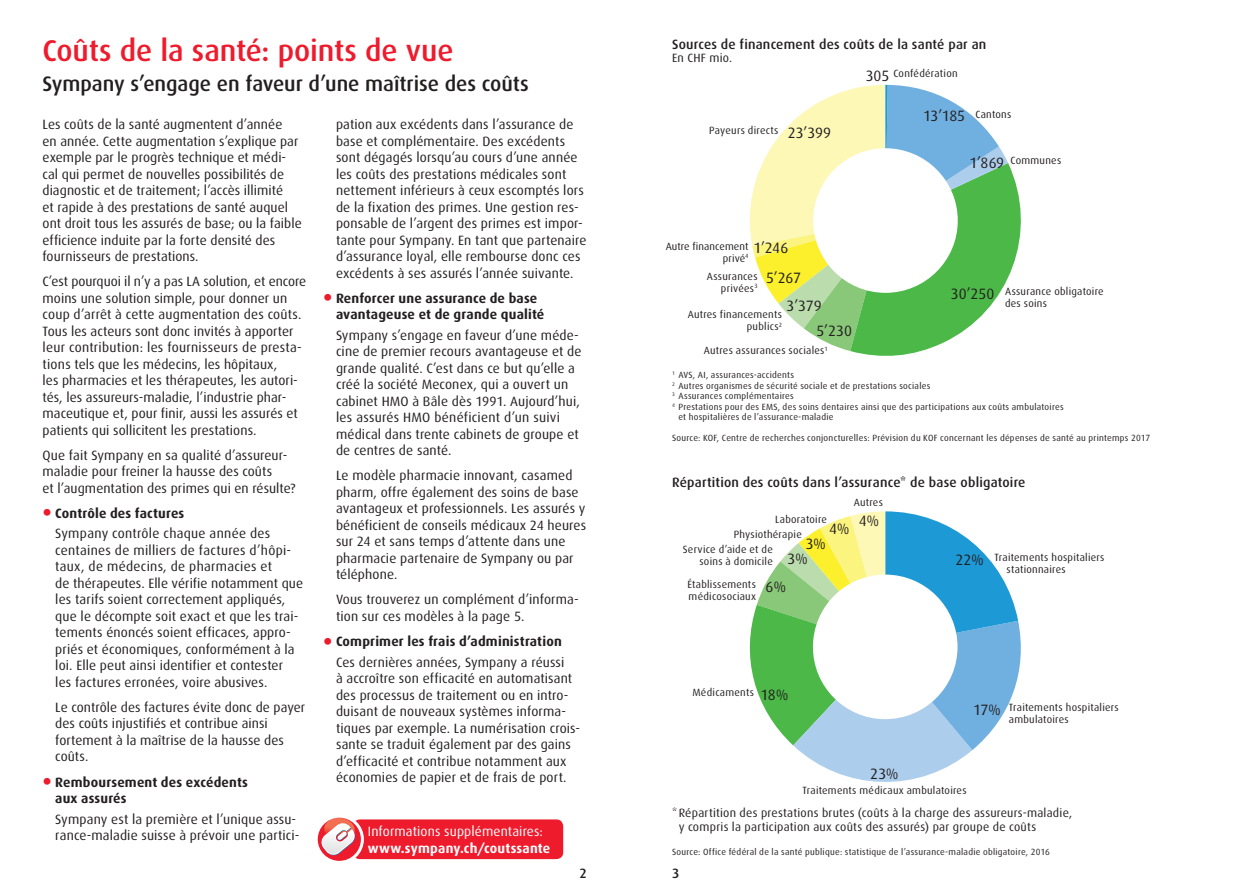
<style>
.page{position:relative;width:1259px;height:893px;background:#fff}
.page>*{position:absolute;margin:0;border:0;box-sizing:border-box;transform-origin:0 0}
.t1{font:500 30px "Dax";letter-spacing:-.005em;color:#ee1b2d}
.t2{font:500 21px "Dax";letter-spacing:-.005em;color:#231f20}
.t3{font:15px "Dax";letter-spacing:-.005em;color:#231f20}
.t4{font:13.5px/16.5px "Dax";letter-spacing:.01em;color:#231f20}
.t5{font:700 13.5px/16.5px "Dax";letter-spacing:.015em;color:#231f20}
.t6{font:500 13.5px "Dax";letter-spacing:.015em;color:#231f20}
.t7{font:13.5px "Dax";letter-spacing:.01em;color:#fff}
.t8{font:700 13.5px "Dax";letter-spacing:.015em;color:#fff}
.t9{font:12px/13.5px "Dax";letter-spacing:.02em;color:#231f20}
.t10{font:10.5px/12px "Dax";letter-spacing:.025em;color:#231f20}
.t11{font:9px "Dax";letter-spacing:.03em;color:#231f20}
.s1{font-weight:700;font-size:24px;color:#ee1b2d}
.s2{font-weight:700}
.s3{font-size:24px;color:#ee1b2d}
.s4{font-weight:400}
</style>
<div class="page">
<div style="left:351px;top:818px;width:214px;height:43px;background:#ee1b2d;border-radius:9px"></div>
<div style="left:350px;top:816px;width:216px;height:46px;border:3px solid #fff;border-radius:9px"></div>
<svg style="left:319px;top:816px;width:43px;height:46px"></svg>
<div style="left:315px;top:815px;width:49px;height:49px;border:3px solid #fff;border-radius:50%"></div>
<svg style="left:749px;top:511px;width:272px;height:271px"></svg>
<div style="left:813px;top:575px;width:144px;height:144px;background:#fff;border-radius:50%"></div>
<svg style="left:750px;top:85px;width:271px;height:271px"></svg>
<div style="left:813px;top:148px;width:144px;height:145px;background:#fff;border-radius:50%"></div>
<h1 class="t1" style="left:43px;top:34px;width:412px">Coûts de la santé: points de vue</h1>
<h2 class="t2" style="left:43px;top:72px;width:488px">Sympany s’engage en faveur d’une maîtrise des coûts</h2>
<p class="t4" style="left:43px;top:116px;width:261px">Les coûts de la santé augmentent d’année<br>en année. Cette augmentation s’explique par exemple par le progrès technique et médi&shy;cal qui permet de nouvelles possibilités de diagnostic et de traitement; l’accès illimité<br>et rapide à des prestations de santé auquel ont droit tous les assurés de base; ou la faible efficience induite par la forte densité des fournisseurs de prestations.</p>
<p class="t4" style="left:43px;top:273px;width:265px">C’est pourquoi il n’y a pas LA solution, et encore moins une solution simple, pour donner un coup d’arrêt à cette augmentation des coûts.<br>Tous les acteurs sont donc invités à apporter leur contribution: les fournisseurs de presta&shy;tions tels que les médecins, les hôpitaux,<br>les pharmacies et les thérapeutes, les autori&shy;tés, les assureurs-maladie, l’industrie phar&shy;maceutique et, pour finir, aussi les assurés et patients qui sollicitent les prestations.</p>
<p class="t4" style="left:43px;top:447px;width:255px">Que fait Sympany en sa qualité d’assureur&shy;maladie pour freiner la hausse des coûts<br>et l’augmentation des primes qui en résulte?</p>
<p class="t4" style="left:55px;top:503px;width:216px;line-height:20.7px;text-indent:-13px"><span class="s1">•</span> <span class="s2">Contrôle des factures<br></span>Sympany contrôle chaque année des</p>
<p class="t4" style="left:55px;top:542px;width:249px">centaines de milliers de factures d’hôpi&shy;taux, de médecins, de pharmacies et<br>de thérapeutes. Elle vérifie notamment que les tarifs soient correctement appliqués, que le décompte soit exact et que les trai&shy;tements énoncés soient efficaces, appro&shy;priés et économiques, conformément à la loi. Elle peut ainsi identifier et contester<br>les factures erronées, voire abusives.</p>
<p class="t4" style="left:55px;top:699px;width:251px">Le contrôle des factures évite donc de payer des coûts injustifiés et contribue ainsi fortement à la maîtrise de la hausse des coûts.</p>
<p class="t5" style="left:55px;top:774px;width:194px;text-indent:-13px"><span class="s3">•</span> Remboursement des excédents aux assurés</p>
<p class="t4" style="left:55px;top:811px;width:246px">Sympany est la première et l’unique assu&shy;rance-maladie suisse à prévoir une partici-</p>
<p class="t4" style="left:336px;top:116px;width:252px">pation aux excédents dans l’assurance de base et complémentaire. Des excédents sont dégagés lorsqu’au cours d’une année les coûts des prestations médicales sont nettement inférieurs à ceux escomptés lors de la fixation des primes. Une gestion res&shy;ponsable de l’argent des primes est impor&shy;tante pour Sympany. En tant que partenaire d’assurance loyal, elle rembourse donc ces excédents à ses assurés l’année suivante.</p>
<p class="t5" style="left:336px;top:290px;width:210px;text-indent:-13px"><span class="s3">•</span> Renforcer une assurance de base avantageuse et de grande qualité</p>
<p class="t4" style="left:336px;top:327px;width:247px">Sympany s’engage en faveur d’une méde&shy;cine de premier recours avantageuse et de grande qualité. C’est dans ce but qu’elle a créé la société Meconex, qui a ouvert un cabinet HMO à Bâle dès 1991. Aujourd’hui, les assurés HMO bénéficient d’un suivi médical dans trente cabinets de groupe et de centres de santé.</p>
<p class="t4" style="left:336px;top:468px;width:252px">Le modèle pharmacie innovant, casamed pharm, offre également des soins de base avantageux et professionnels. Les assurés y bénéficient de conseils médicaux 24 heures sur 24 et sans temps d’attente dans une pharmacie partenaire de Sympany ou par téléphone.</p>
<p class="t4" style="left:336px;top:592px;width:244px">Vous trouverez un complément d’informa&shy;tion sur ces modèles à la page 5.</p>
<p class="t5" style="left:323px;top:631px;width:242px;line-height:20.7px;text-align:right"><span class="s3">•</span> Comprimer les frais d’administration<br><span class="s4">Ces dernières années, Sympany a réussi</span></p>
<p class="t4" style="left:336px;top:670px;width:246px">à accroître son efficacité en automatisant des processus de traitement ou en intro&shy;duisant de nouveaux systèmes informa&shy;tiques par exemple. La numérisation crois&shy;sante se traduit également par des gains d’efficacité et contribue notamment aux économies de papier et de frais de port.</p>
<p class="t7" style="left:368px;top:824px;width:177px">Informations supplémentaires:</p>
<p class="t8" style="left:368px;top:840px;width:184px">www.sympany.ch/coutssante</p>
<p class="t6" style="left:672px;top:36px;width:316px">Sources de financement des coûts de la santé par an</p>
<p class="t9" style="left:672px;top:51px;width:62px">En CHF mio.</p>
<p class="t10" style="left:709px;top:125px;width:71px">Payeurs directs</p>
<p class="t3" style="left:787px;top:124px;width:45px">23’399</p>
<p class="t10" style="left:893px;top:68px;width:66px">Confédération</p>
<p class="t3" style="left:865px;top:67px;width:25px">305</p>
<p class="t3" style="left:923px;top:108px;width:43px">13’185</p>
<p class="t10" style="left:975px;top:108px;width:37px">Cantons</p>
<p class="t3" style="left:969px;top:154px;width:36px">1’869</p>
<p class="t10" style="left:1010px;top:155px;width:52px">Communes</p>
<p class="t3" style="left:753px;top:240px;width:36px">1’246</p>
<p class="t10" style="left:666px;top:240px;width:84px;text-align:right">Autre financement privé<sup>4</sup></p>
<p class="t10" style="left:707px;top:270px;width:52px;text-align:right">Assurances privées<sup>3</sup></p>
<p class="t3" style="left:766px;top:270px;width:36px">5’267</p>
<p class="t3" style="left:786px;top:297px;width:37px">3’379</p>
<p class="t10" style="left:687px;top:309px;width:96px;text-align:right">Autres financements publics<sup>2</sup></p>
<p class="t3" style="left:816px;top:323px;width:37px">5’230</p>
<p class="t10" style="left:704px;top:345px;width:125px">Autres assurances sociales<sup>1</sup></p>
<p class="t3" style="left:951px;top:285px;width:45px">30’250</p>
<p class="t10" style="left:1005px;top:286px;width:100px">Assurance obligatoire des soins</p>
<p class="t11" style="left:672px;top:370px;width:123px"><sup>1</sup> AVS, AI, assurances-accidents</p>
<p class="t11" style="left:672px;top:381px;width:260px"><sup>2</sup> Autres organismes de sécurité sociale et de prestations sociales</p>
<p class="t11" style="left:672px;top:391px;width:123px"><sup>3</sup> Assurances complémentaires</p>
<p class="t11" style="left:672px;top:402px;width:393px"><sup>4</sup> Prestations pour des EMS, des soins dentaires ainsi que des participations aux coûts ambulatoires</p>
<p class="t11" style="left:678px;top:412px;width:157px">et hospitalières de l’assurance-maladie</p>
<p class="t11" style="left:672px;top:433px;width:479px">Source: KOF, Centre de recherches conjoncturelles: Prévision du KOF concernant les dépenses de santé au printemps 2017</p>
<p class="t6" style="left:672px;top:474px;width:355px">Répartition des coûts dans l’assurance* de base obligatoire</p>
<p class="t10" style="left:853px;top:496px;width:31px">Autres</p>
<p class="t10" style="left:775px;top:514px;width:53px">Laboratoire</p>
<p class="t3" style="left:829px;top:521px;width:22px">4%</p>
<p class="t10" style="left:733px;top:528px;width:70px">Physiothérapie</p>
<p class="t3" style="left:805px;top:536px;width:22px">3%</p>
<p class="t10" style="left:683px;top:543px;width:92px;text-align:right">Service d’aide et de soins à domicile</p>
<p class="t3" style="left:787px;top:550px;width:22px">3%</p>
<p class="t10" style="left:687px;top:579px;width:70px">Établissements médicosociaux</p>
<p class="t3" style="left:765px;top:578px;width:22px">6%</p>
<p class="t3" style="left:859px;top:512px;width:22px">4%</p>
<p class="t10" style="left:692px;top:687px;width:63px">Médicaments</p>
<p class="t3" style="left:760px;top:686px;width:30px">18%</p>
<p class="t3" style="left:870px;top:765px;width:30px">23%</p>
<p class="t3" style="left:955px;top:551px;width:30px">22%</p>
<p class="t10" style="left:1006px;top:552px;width:99px;text-indent:-12px">Traitements hospitaliers stationnaires</p>
<p class="t3" style="left:973px;top:701px;width:29px">17%</p>
<p class="t10" style="left:1009px;top:702px;width:111px">Traitements hospitaliers ambulatoires</p>
<p class="t10" style="left:802px;top:784px;width:166px">Traitements médicaux ambulatoires</p>
<p class="t9" style="left:678px;top:806px;width:395px;text-indent:-7px">* Répartition des prestations brutes (coûts à la charge des assureurs-maladie, y compris la participation aux coûts des assurés) par groupe de coûts</p>
<p class="t11" style="left:672px;top:847px;width:379px">Source: Office fédéral de la santé publique: statistique de l’assurance-maladie obligatoire, 2016</p>
<p class="t6" style="left:579px;top:866px;width:9px">2</p>
<p class="t6" style="left:672px;top:866px;width:9px">3</p>
</div>
